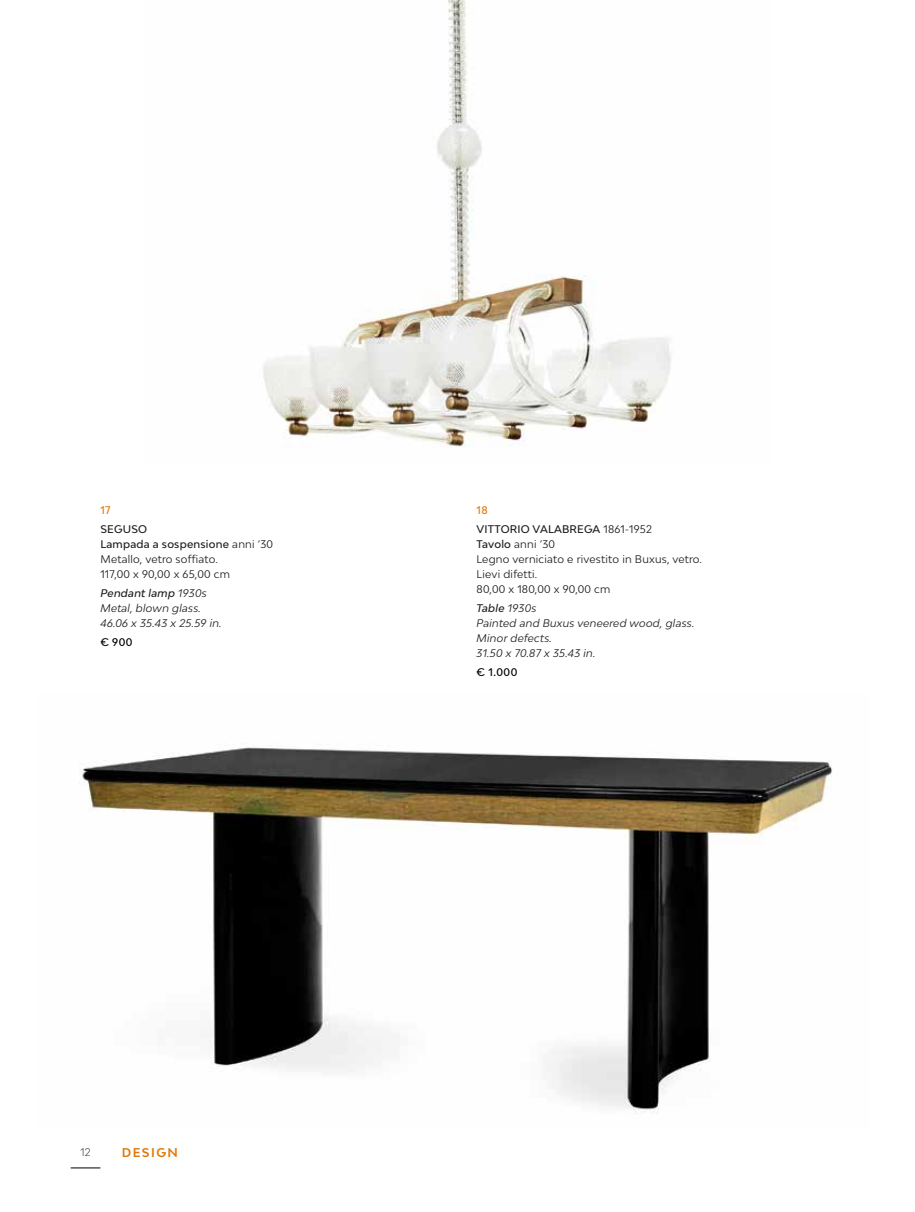
<style>
.page{position:relative;width:915px;height:1212px;background:#fff}
.page>*{position:absolute;margin:0;border:0;box-sizing:border-box;transform-origin:0 0}
.t1{font:700 12px "Bw Modelica";letter-spacing:.12em;color:#df7a0e}
.t2{font:10.5px/15px "Bw Modelica";letter-spacing:.02em;color:#1d1d1b}
.t3{font:italic 10.5px/15px "Bw Modelica";letter-spacing:.02em;color:#1d1d1b}
.t4{font:500 10.5px/19.2px "Bw Modelica";letter-spacing:.02em;color:#1d1d1b}
.t5{font:500 10.5px "Bw Modelica";letter-spacing:.055em;color:#000}
.t6{font:500 10.5px "Bw Modelica";color:#df7a0e}
.t7{font:300 10.5px "Bw Modelica";color:#1d1d1b}
.s1{font-weight:500}
.s2{color:#df7a0e}
.s3{font-weight:400}
</style>
<div class="page">
<img style="left:263px;top:0;width:408px;height:448px">
<img style="left:79px;top:747px;width:753px;height:366px">
<svg style="left:71px;top:1167px;width:29px;height:1px"></svg>
<p class="t6" style="left:100px;top:503px;width:12px">17</p>
<p class="t2" style="left:100px;top:521px;width:174px"><span class="s1">SEGUSO<br>Lampada a sospensione</span> anni ‘30<br>Metallo, vetro soffiato.<br>117,00 x 90,00 x 65,00 cm</p>
<p class="t3" style="left:100px;top:586px;width:123px"><span class="s1">Pendant lamp</span> 1930s<br>Metal, blown glass.<br>46.06 x 35.43 x 25.59 in.</p>
<p class="t5" style="left:100px;top:635px;width:34px">€ 900</p>
<p class="t7" style="left:80px;top:1146px;width:12px">12</p>
<p class="t1" style="left:122px;top:1144px;width:58px">DESIGN</p>
<p class="t4" style="left:476px;top:500px;width:177px"><span class="s2">18<br></span>VITTORIO VALABREGA <span class="s3">1861-1952</span></p>
<p class="t2" style="left:476px;top:536px;width:227px"><span class="s1">Tavolo</span> anni ‘30<br>Legno verniciato e rivestito in Buxus, vetro.<br>Lievi difetti.<br>80,00 x 180,00 x 90,00 cm</p>
<p class="t3" style="left:476px;top:601px;width:219px"><span class="s1">Table</span> 1930s<br>Painted and Buxus veneered wood, glass.<br>Minor defects.<br>31.50 x 70.87 x 35.43 in.</p>
<p class="t5" style="left:476px;top:665px;width:42px">€ 1.000</p>
</div>
